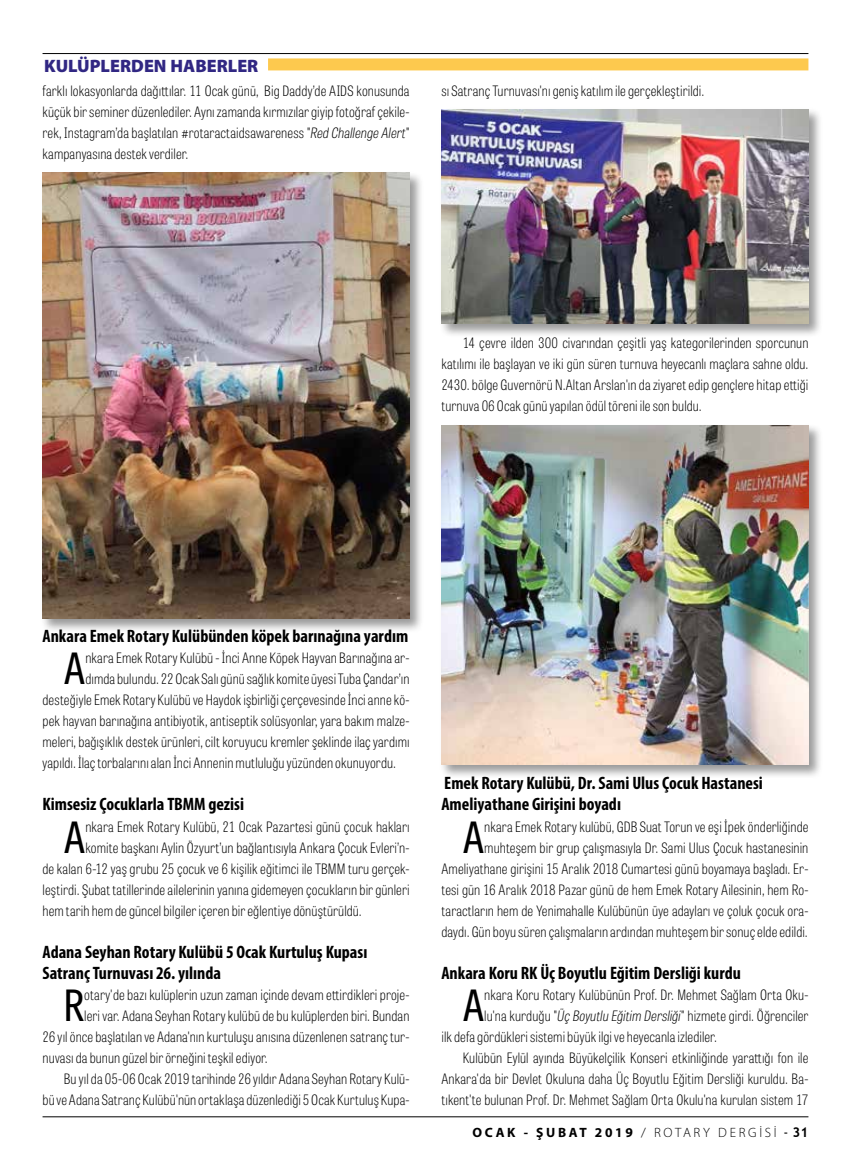
<style>
.page{position:relative;width:851px;height:1170px;background:#fff}
.page>*{position:absolute;margin:0;border:0;box-sizing:border-box;transform-origin:0 0}
.t1{font:42.9px "Tablet Gothic Condensed";color:#000}
.t2{font:700 condensed 18px/21px "Myriad Pro";color:#000}
.t3{font:900 18px "Myriad Pro";color:#312783}
.t4{font:100 14.25px/21px "Tablet Gothic Condensed";letter-spacing:.01em;color:#000;text-align:justify}
.t5{font:700 13.5px "Myriad Pro";letter-spacing:.2em;color:#000}
.s1{font-style:italic}
.s2{font-weight:300}
.s3{font-family:"Trebuchet MS";font-weight:400}
.s4{font-family:"Trebuchet MS"}
</style>
<div class="page">
<div style="left:268px;top:58px;width:540px;height:12px;background:#fdc94e"></div>
<div style="left:41px;top:171px;width:383px;height:461px;background:#000;opacity:.4"></div>
<img style="left:43px;top:173px;width:366px;height:445px">
<div style="left:439px;top:107px;width:384px;height:231px;background:#000;opacity:.4"></div>
<img style="left:441px;top:109px;width:367px;height:214px">
<div style="left:439px;top:423px;width:384px;height:356px;background:#000;opacity:.4"></div>
<img style="left:441px;top:425px;width:367px;height:339px">
<hr style="left:43px;top:53px;width:765px;height:1px;background:#000">
<hr style="left:43px;top:1116px;width:765px;height:1px;background:#000">
<p class="t3" style="left:44px;top:54px;width:216px">KULÜPLERDEN HABERLER</p>
<p class="t4" style="left:43px;top:80px;width:368px">farklı lokasyonlarda dağıttılar. 11 Ocak günü, Big Daddy’de AIDS konusunda küçük bir seminer düzenlediler. Aynı zamanda kırmızılar giyip fotoğraf çekile&shy;rek, Instagram’da başlatılan #rotaractaidsawareness "<span class="s1">Red Challenge Alert</span>" kampanyasına destek verdiler.</p>
<p class="t4" style="left:441px;top:80px;width:264px">sı Satranç Turnuvası'nı geniş katılım ile gerçekleştirildi.</p>
<p class="t4" style="left:441px;top:332px;width:368px;text-indent:21px">14 çevre ilden 300 civarından çeşitli yaş kategorilerinden sporcunun katılımı ile başlayan ve iki gün süren turnuva heyecanlı maçlara sahne oldu.<br>2430. bölge Guvernörü N.Altan Arslan'ın da ziyaret edip gençlere hitap ettiği turnuva 06 Ocak günü yapılan ödül töreni ile son buldu.</p>
<p class="t2" style="left:43px;top:625px;width:367px">Ankara Emek Rotary Kulübünden köpek barınağına yardım</p>
<h1 class="t1" style="left:64px;top:639px;width:23px">A</h1>
<p class="t4" style="left:85px;top:647px;width:325px">nkara Emek Rotary Kulübü - İnci Anne Köpek Hayvan Barınağına ar-</p>
<p class="t4" style="left:85px;top:668px;width:325px">dımda bulundu. 22 Ocak Salı günü sağlık komite üyesi Tuba Çandar’ın</p>
<p class="t4" style="left:43px;top:689px;width:368px">desteğiyle Emek Rotary Kulübü ve Haydok işbirliği çerçevesinde İnci anne kö-</p>
<p class="t4" style="left:43px;top:710px;width:368px">pek hayvan barınağına antibiyotik, antiseptik solüsyonlar, yara bakım malze-</p>
<p class="t4" style="left:43px;top:731px;width:368px">meleri, bağışıklık destek ürünleri, cilt koruyucu kremler şeklinde ilaç yardımı</p>
<p class="t4" style="left:43px;top:752px;width:355px">yapıldı. İlaç torbalarını alan İnci Annenin mutluluğu yüzünden okunuyordu.</p>
<p class="t2" style="left:43px;top:793px;width:203px">Kimsesiz Çocuklarla TBMM gezisi</p>
<h1 class="t1" style="left:64px;top:807px;width:23px">A</h1>
<p class="t4" style="left:85px;top:815px;width:325px">nkara Emek Rotary Kulübü, 21 Ocak Pazartesi günü çocuk hakları</p>
<p class="t4" style="left:85px;top:836px;width:325px">komite başkanı Aylin Özyurt’un bağlantısıyla Ankara Çocuk Evleri’n-</p>
<p class="t4" style="left:43px;top:857px;width:368px">de kalan 6-12 yaş grubu 25 çocuk ve 6 kişilik eğitimci ile TBMM turu gerçek-</p>
<p class="t4" style="left:43px;top:878px;width:368px">leştirdi. Şubat tatillerinde ailelerinin yanına gidemeyen çocukların bir günleri</p>
<p class="t4" style="left:43px;top:899px;width:321px">hem tarih hem de güncel bilgiler içeren bir eğlentiye dönüştürüldü.</p>
<p class="t2" style="left:43px;top:940px;width:326px">Adana Seyhan Rotary Kulübü 5 Ocak Kurtuluş Kupası<br>Satranç Turnuvası 26. yılında</p>
<h1 class="t1" style="left:64px;top:975px;width:22px">R</h1>
<p class="t4" style="left:84px;top:983px;width:326px">otary'de bazı kulüplerin uzun zaman içinde devam ettirdikleri proje-</p>
<p class="t4" style="left:84px;top:1004px;width:326px">leri var. Adana Seyhan Rotary kulübü de bu kulüplerden biri. Bundan</p>
<p class="t4" style="left:43px;top:1025px;width:368px">26 yıl önce başlatılan ve Adana'nın kurtuluşu anısına düzenlenen satranç tur-</p>
<p class="t4" style="left:43px;top:1046px;width:227px">nuvası da bunun güzel bir örneğini teşkil ediyor.</p>
<p class="t4" style="left:64px;top:1067px;width:347px">Bu yıl da 05-06 Ocak 2019 tarihinde 26 yıldır Adana Seyhan Rotary Kulü-</p>
<p class="t4" style="left:43px;top:1088px;width:368px">bü ve Adana Satranç Kulübü'nün ortaklaşa düzenlediği 5 Ocak Kurtuluş Kupa-</p>
<p class="t2" style="left:441px;top:772px;width:323px">Emek Rotary Kulübü, Dr. Sami Ulus Çocuk Hastanesi<br>Ameliyathane Girişini boyadı</p>
<h1 class="t1" style="left:462px;top:807px;width:23px">A</h1>
<p class="t4" style="left:441px;top:815px;width:368px;text-align:right">nkara Emek Rotary kulübü, GDB Suat Torun ve eşi İpek önderliğinde muhteşem bir grup çalışmasıyla Dr. Sami Ulus Çocuk hastanesinin Ameliyathane girişini 15 Aralık 2018 Cumartesi günü boyamaya başladı. Er&shy;tesi gün 16 Aralık 2018 Pazar günü de hem Emek Rotary Ailesinin, hem Ro&shy;taractların hem de Yenimahalle Kulübünün üye adayları ve çoluk çocuk ora&shy;daydı. Gün boyu süren çalışmaların ardından muhteşem bir sonuç elde edildi.</p>
<p class="t2" style="left:441px;top:961px;width:301px">Ankara Koru RK Üç Boyutlu Eğitim Dersliği kurdu</p>
<h1 class="t1" style="left:462px;top:975px;width:23px">A</h1>
<p class="t4" style="left:484px;top:983px;width:325px">nkara Koru Rotary Kulübünün Prof. Dr. Mehmet Sağlam Orta Oku-</p>
<p class="t4" style="left:484px;top:1004px;width:325px">lu'na kurduğu "<span class="s1">Üç Boyutlu Eğitim Dersliği</span>" hizmete girdi. Öğrenciler</p>
<p class="t4" style="left:441px;top:1025px;width:277px">ilk defa gördükleri sistemi büyük ilgi ve heyecanla izlediler.</p>
<p class="t4" style="left:462px;top:1046px;width:347px">Kulübün Eylül ayında Büyükelçilik Konseri etkinliğinde yarattığı fon ile</p>
<p class="t4" style="left:441px;top:1067px;width:368px">Ankara'da bir Devlet Okuluna daha Üç Boyutlu Eğitim Dersliği kuruldu. Ba-</p>
<p class="t4" style="left:441px;top:1088px;width:368px">tıkent'te bulunan Prof. Dr. Mehmet Sağlam Orta Okulu'na kurulan sistem 17</p>
<p class="t5" style="left:472px;top:1123px;width:337px">OCAK - ŞUBAT 2019 <span class="s2">/ ROTARY DERGİSİ</span> <span class="s3">-</span> <span class="s4">31</span></p>
</div>
